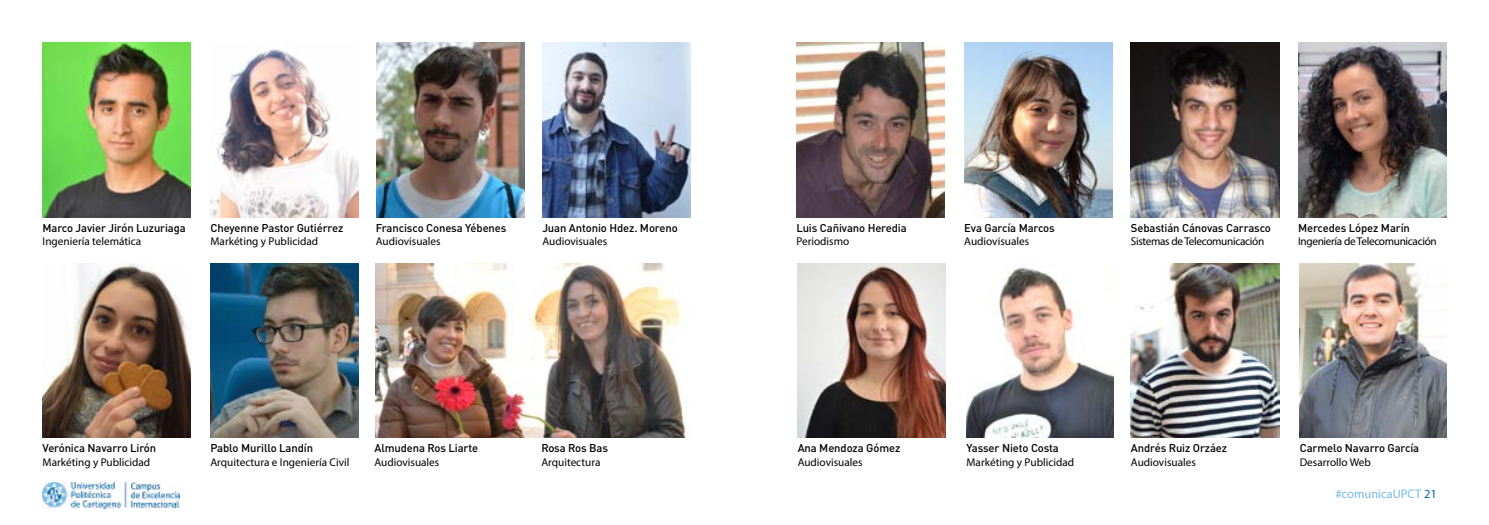
<style>
.page{position:relative;width:1489px;height:525px;background:#fff}
.page>*{position:absolute;margin:0;border:0;box-sizing:border-box;transform-origin:0 0}
.t1{font:12.5px "Myriad Pro";color:#77bbe6}
.t2{font:500 11.25px "DIN Pro";letter-spacing:-.01em;color:#000}
.t3{font:11.25px "Myriad Pro";color:#000}
.t4{font:11.25px "Myriad Pro";letter-spacing:-.03em;color:#000}
.s1{color:#0067a7}
</style>
<div class="page">
<img style="left:43px;top:482px;width:137px;height:26px">
<img style="left:43px;top:43px;width:148px;height:174px">
<img style="left:796px;top:43px;width:148px;height:174px">
<img style="left:376px;top:43px;width:148px;height:174px">
<img style="left:542px;top:43px;width:148px;height:174px">
<img style="left:964px;top:43px;width:148px;height:174px">
<img style="left:1130px;top:43px;width:149px;height:174px">
<img style="left:1298px;top:43px;width:148px;height:174px">
<img style="left:43px;top:263px;width:148px;height:174px">
<img style="left:376px;top:263px;width:312px;height:174px">
<img style="left:210px;top:263px;width:149px;height:174px">
<img style="left:966px;top:266px;width:147px;height:171px">
<img style="left:1299px;top:263px;width:147px;height:174px">
<img style="left:210px;top:49px;width:149px;height:168px">
<img style="left:797px;top:263px;width:148px;height:174px">
<img style="left:1130px;top:263px;width:149px;height:174px">
<p class="t2" style="left:43px;top:218px;width:145px">Marco Javier Jirón Luzuriaga</p>
<p class="t3" style="left:43px;top:234px;width:100px">Ingeniería telemática</p>
<p class="t2" style="left:210px;top:218px;width:134px">Cheyenne Pastor Gutiérrez</p>
<p class="t3" style="left:210px;top:234px;width:109px">Markéting y Publicidad</p>
<p class="t2" style="left:376px;top:218px;width:132px">Francisco Conesa Yébenes</p>
<p class="t3" style="left:376px;top:234px;width:66px">Audiovisuales</p>
<p class="t2" style="left:542px;top:218px;width:137px">Juan Antonio Hdez. Moreno</p>
<p class="t3" style="left:542px;top:234px;width:66px">Audiovisuales</p>
<p class="t2" style="left:43px;top:439px;width:115px">Verónica Navarro Lirón</p>
<p class="t3" style="left:43px;top:455px;width:109px">Markéting y Publicidad</p>
<p class="t2" style="left:210px;top:439px;width:104px">Pablo Murillo Landín</p>
<p class="t3" style="left:210px;top:455px;width:140px">Arquitectura e Ingeniería Civil</p>
<p class="t2" style="left:374px;top:439px;width:105px">Almudena Ros Liarte</p>
<p class="t3" style="left:374px;top:455px;width:66px">Audiovisuales</p>
<p class="t2" style="left:541px;top:439px;width:68px">Rosa Ros Bas</p>
<p class="t3" style="left:541px;top:455px;width:61px">Arquitectura</p>
<p class="t2" style="left:796px;top:218px;width:112px">Luis Cañivano Heredia</p>
<p class="t3" style="left:796px;top:234px;width:54px">Periodismo</p>
<p class="t2" style="left:964px;top:218px;width:92px">Eva García Marcos</p>
<p class="t3" style="left:964px;top:234px;width:66px">Audiovisuales</p>
<p class="t2" style="left:1130px;top:218px;width:142px">Sebastián Cánovas Carrasco</p>
<p class="t4" style="left:1130px;top:234px;width:135px">Sistemas de Telecomunicación</p>
<p class="t2" style="left:1297px;top:218px;width:113px">Mercedes López Marín</p>
<p class="t4" style="left:1297px;top:234px;width:140px">Ingeniería de Telecomunicación</p>
<p class="t2" style="left:797px;top:439px;width:104px">Ana Mendoza Gómez</p>
<p class="t3" style="left:797px;top:455px;width:66px">Audiovisuales</p>
<p class="t2" style="left:966px;top:439px;width:94px">Yasser Nieto Costa</p>
<p class="t3" style="left:966px;top:455px;width:109px">Markéting y Publicidad</p>
<p class="t2" style="left:1130px;top:439px;width:98px">Andrés Ruiz Orzáez</p>
<p class="t3" style="left:1130px;top:455px;width:66px">Audiovisuales</p>
<p class="t2" style="left:1299px;top:439px;width:121px">Carmelo Navarro García</p>
<p class="t3" style="left:1299px;top:455px;width:73px">Desarrollo Web</p>
<p class="t1" style="left:1335px;top:486px;width:103px">#comunicaUPCT <span class="s1">21</span></p>
</div>
